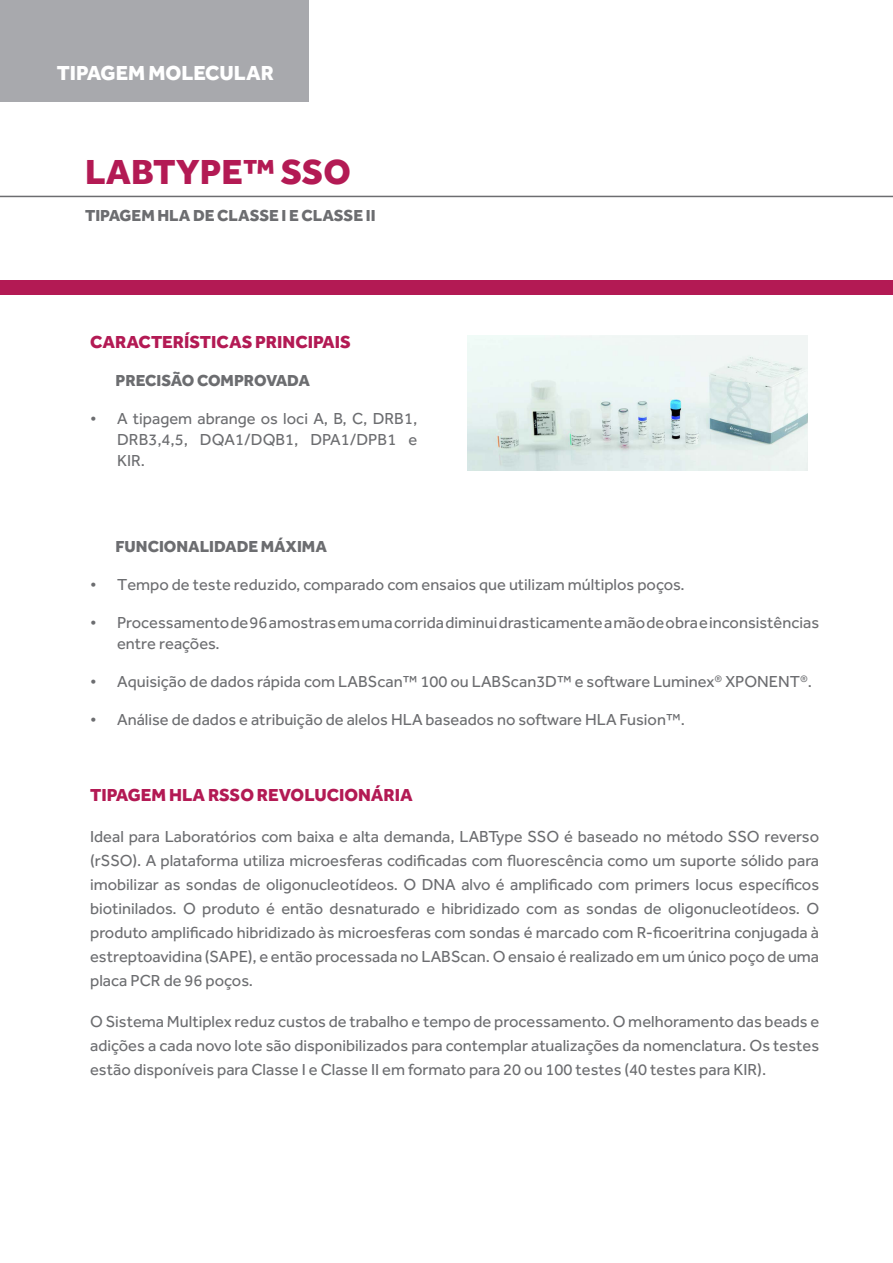
<style>
.page{position:relative;width:893px;height:1263px;background:#fff}
.page>*{position:absolute;margin:0;border:0;box-sizing:border-box;transform-origin:0 0}
.t1{font:800 36px "Effra";color:#b31a54}
.t2{font:800 21px "Effra";color:#fff}
.t3{font:800 18px "Effra";color:#b31a54}
.t4{font:16.5px/24px "Effra";color:#6c6d70;text-align:justify}
.t5{font:800 16.5px "Effra";color:#6c6d70}
</style>
<div class="page">
<img style="left:468px;top:335px;width:340px;height:135px">
<div style="left:0;top:0;width:308px;height:101px;background:#a8a9ad"></div>
<div style="left:0;top:280px;width:893px;height:15px;background:#b31a54"></div>
<hr style="left:0;top:196px;width:893px;height:1px;background:#6c6d70">
<p class="t2" style="left:57px;top:60px;width:219px">TIPAGEM MOLECULAR</p>
<p class="t1" style="left:85px;top:150px;width:267px">LABTYPE™ SSO</p>
<p class="t5" style="left:85px;top:205px;width:292px">TIPAGEM HLA DE CLASSE I E CLASSE II</p>
<p class="t3" style="left:90px;top:331px;width:262px">CARACTERÍSTICAS PRINCIPAIS</p>
<p class="t5" style="left:116px;top:370px;width:196px">PRECISÃO COMPROVADA</p>
<p class="t4" style="left:117px;top:408px;width:302px;line-height:21px;text-indent:-27px">• A tipagem abrange os loci A, B, C, DRB1, DRB3,4,5, DQA1/DQB1, DPA1/DPB1 e KIR.</p>
<p class="t5" style="left:116px;top:536px;width:213px">FUNCIONALIDADE MÁXIMA</p>
<p class="t4" style="left:90px;top:572px;width:596px">• Tempo de teste reduzido, comparado com ensaios que utilizam múltiplos poços.</p>
<p class="t4" style="left:117px;top:612px;width:704px;line-height:21px;text-indent:-27px">• Processamento de 96 amostras em uma corrida diminui drasticamente a mão de obra e inconsistências entre reações.</p>
<p class="t4" style="left:90px;top:669px;width:723px">• Aquisição de dados rápida com LABScan™ 100 ou LABScan3D™ e software Luminex<sup>®</sup> XPONENT<sup>®</sup>.</p>
<p class="t4" style="left:90px;top:707px;width:596px">• Análise de dados e atribuição de alelos HLA baseados no software HLA Fusion™.</p>
<p class="t3" style="left:90px;top:784px;width:324px">TIPAGEM HLA RSSO REVOLUCIONÁRIA</p>
<p class="t4" style="left:90px;top:824px;width:731px">Ideal para Laboratórios com baixa e alta demanda, LABType SSO é baseado no método SSO reverso (rSSO). A plataforma utiliza microesferas codificadas com fluorescência como um suporte sólido para imobilizar as sondas de oligonucleotídeos. O DNA alvo é amplificado com primers locus específicos biotinilados. O produto é então desnaturado e hibridizado com as sondas de oligonucleotídeos. O produto amplificado hibridizado às microesferas com sondas é marcado com R-ficoeritrina conjugada à estreptoavidina (SAPE), e então processada no LABScan. O ensaio é realizado em um único poço de uma placa PCR de 96 poços.</p>
<p class="t4" style="left:90px;top:1009px;width:730px">O Sistema Multiplex reduz custos de trabalho e tempo de processamento. O melhoramento das beads e adições a cada novo lote são disponibilizados para contemplar atualizações da nomenclatura. Os testes estão disponíveis para Classe I e Classe II em formato para 20 ou 100 testes (40 testes para KIR).</p>
</div>
